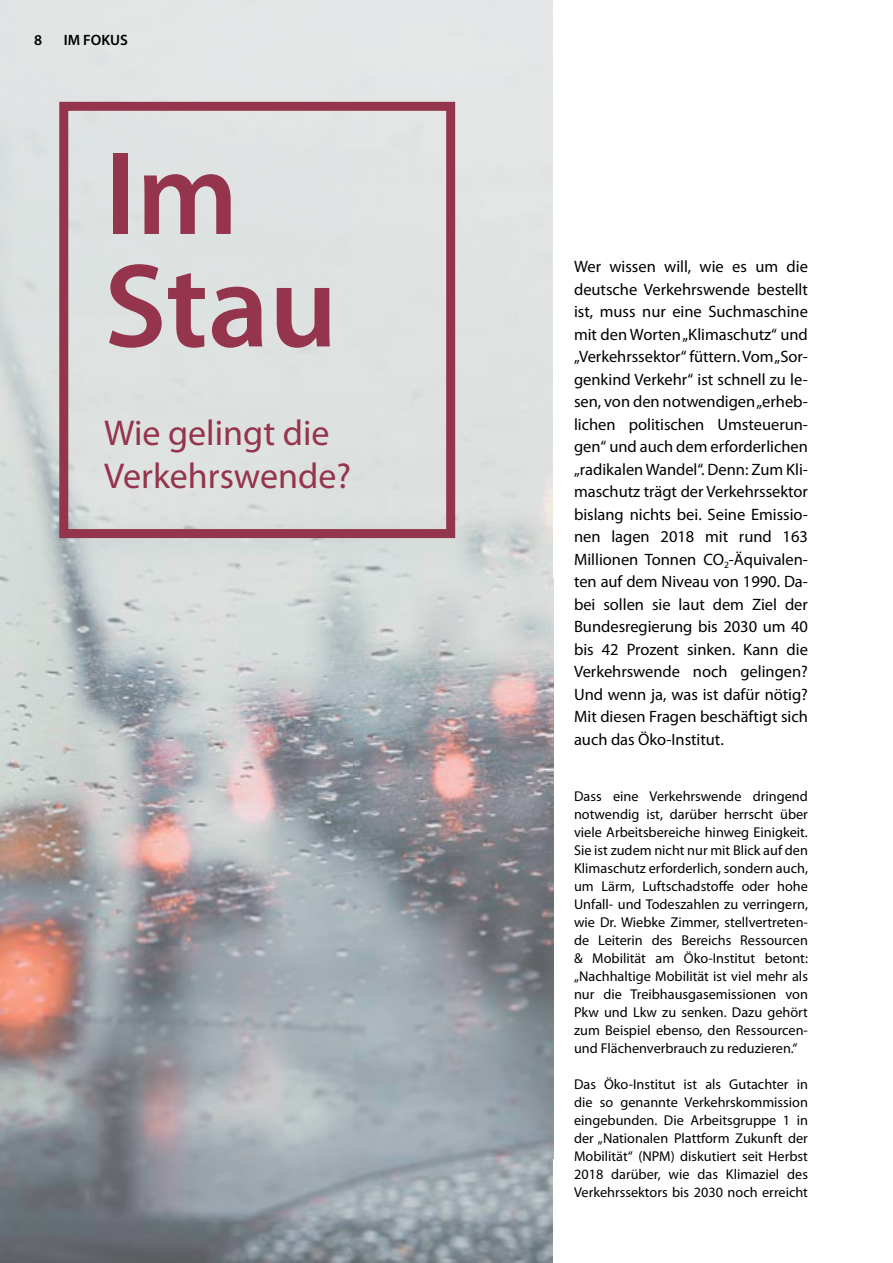
<style>
.page{position:relative;width:893px;height:1263px;background:#fff}
.page>*{position:absolute;margin:0;border:0;box-sizing:border-box;transform-origin:0 0}
.t1{font:600 120px/112.5px "Myriad Pro";color:#94344d}
.t2{font:36px/43.2px "Myriad Pro";color:#94344d}
.t3{font:16.5px/22.5px "Myriad Pro";color:#000;text-align:justify}
.t4{font:600 15px "Myriad Pro";color:#000}
.t5{font:14.25px/18px "Myriad Pro";color:#000;text-align:justify}
</style>
<div class="page">
<img style="left:0;top:0;width:553px;height:1263px">
<div style="left:59px;top:102px;width:396px;height:436px;border:9px solid #94344d"></div>
<p class="t4" style="left:34px;top:31px;width:10px">8</p>
<p class="t4" style="left:64px;top:31px;width:66px">IM FOKUS</p>
<h1 class="t1" style="left:104px;top:134px;width:235px">Im<br>Stau</h1>
<h2 class="t2" style="left:104px;top:411px;width:248px">Wie gelingt die<br>Verkehrswende?</h2>
<p class="t3" style="left:574px;top:255px;width:235px">Wer wissen will, wie es um die deutsche Verkehrswende bestellt ist, muss nur eine Suchmaschine mit den Worten „Klimaschutz“ und „Verkehrssektor“ füttern. Vom „Sor&shy;genkind Verkehr“ ist schnell zu le&shy;sen, von den notwendigen „erheb&shy;lichen politischen Umsteuerun&shy;gen“ und auch dem erforderlichen „radikalen Wandel“. Denn: Zum Kli&shy;maschutz trägt der Verkehrssektor bislang nichts bei. Seine Emissio&shy;nen lagen 2018 mit rund 163<br>Millio nen Tonnen CO<sub>2</sub>-Äquivalen&shy;ten auf dem Niveau von 1990. Da&shy;bei sollen sie laut dem Ziel der Bundesregierung bis 2030 um 40 bis 42 Prozent sinken. Kann die Verkehrswende noch gelingen?<br>Und wenn ja, was ist dafür nötig?<br>Mit diesen Fragen beschäftigt sich auch das Öko-Institut.</p>
<p class="t5" style="left:574px;top:787px;width:235px">Dass eine Verkehrswende dringend notwendig ist, darüber herrscht über viele Arbeitsbereiche hinweg Einigkeit.<br>Sie ist zudem nicht nur mit Blick auf den Klimaschutz erforderlich, sondern auch, um Lärm, Luftschadstoffe oder hohe Unfall- und Todeszahlen zu verringern, wie Dr. Wiebke Zimmer, stellvertreten&shy;de Leiterin des Bereichs Ressourcen &amp; Mobilität am Öko-Institut betont: „Nachhaltige Mobilität ist viel mehr als nur die Treibhausgasemissionen von Pkw und Lkw zu senken. Dazu gehört zum Beispiel ebenso, den Ressourcen&shy;und Flächenverbrauch zu reduzieren.“</p>
<p class="t5" style="left:574px;top:1075px;width:235px">Das Öko-Institut ist als Gutachter in die so genannte Verkehrskommission eingebunden. Die Arbeitsgruppe 1 in der „Nationalen Plattform Zukunft der Mobilität“ (NPM) diskutiert seit Herbst 2018 darüber, wie das Klimaziel des Verkehrssektors bis 2030 noch erreicht</p>
</div>
